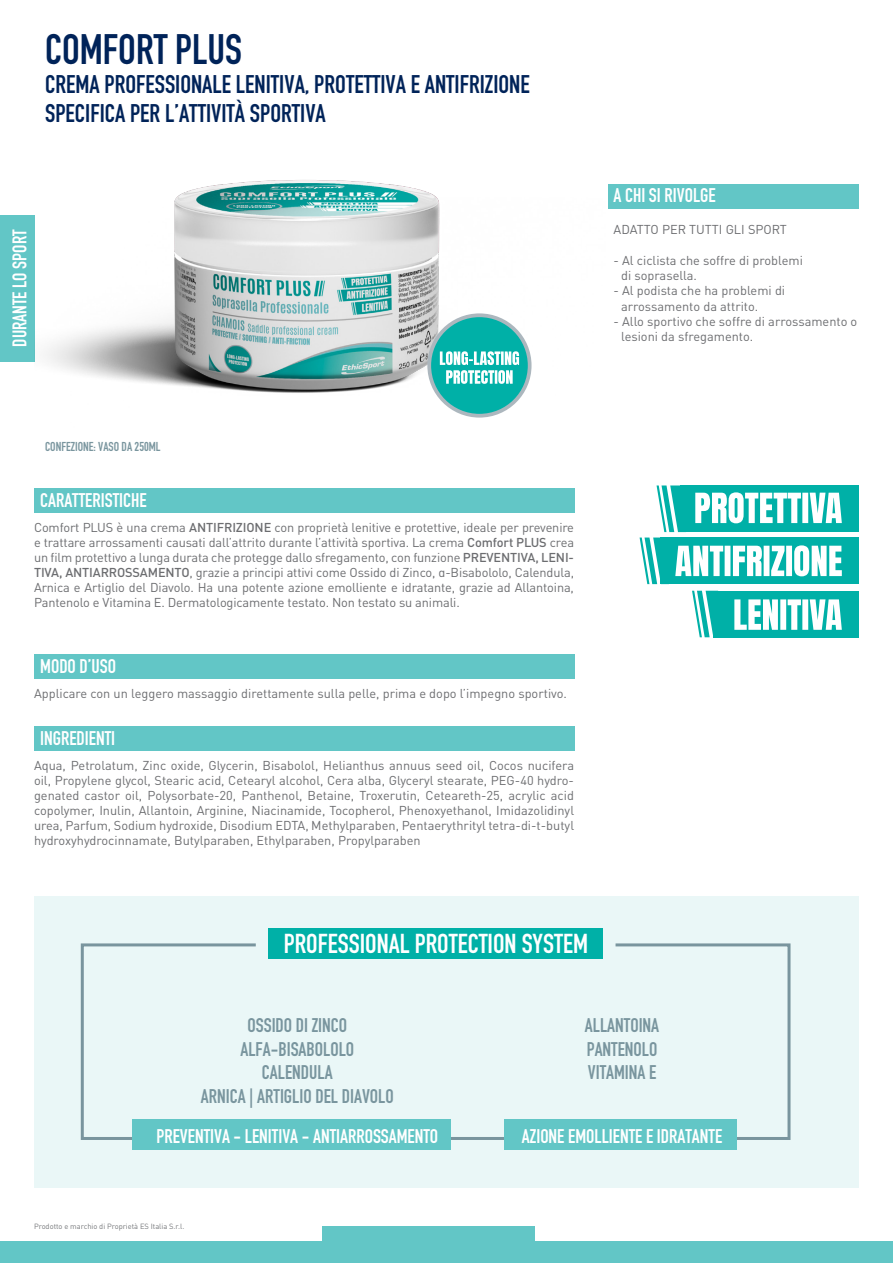
<style>
.page{position:relative;width:893px;height:1263px;background:#fff}
.page>*{position:absolute;margin:0;border:0;box-sizing:border-box;transform-origin:0 0}
.t1{font:42px "DIN Engschrift";color:#002359}
.t2{font:27px "DIN Engschrift";color:#fff}
.t3{font:25.2px "DIN Engschrift";color:#002359}
.t4{font:19.5px "DIN Engschrift";color:#fff}
.t5{font:19.5px/23.4px "DIN Engschrift";color:#79959e;text-align:center}
.t6{font:12.75px/15px "DIN Pro";color:#6c6d70}
.t7{font:12.75px "DIN Engschrift";color:#79959e}
.t8{font:7.5px "DIN Pro";color:#76787b}
.s1{font-weight:500}
</style>
<div class="page">
<div style="left:34px;top:896px;width:825px;height:291px;background:#eaf7f7"></div>
<div style="left:0;top:1241px;width:893px;height:22px;background:#62c6c6"></div>
<div style="left:322px;top:1226px;width:212px;height:17px;background:#62c6c6"></div>
<div style="left:608px;top:184px;width:251px;height:25px;background:#62c6c6"></div>
<div style="left:0;top:215px;width:34px;height:146px;background:#62c6c6"></div>
<div style="left:34px;top:488px;width:540px;height:24px;background:#62c6c6"></div>
<div style="left:34px;top:654px;width:540px;height:24px;background:#62c6c6"></div>
<div style="left:34px;top:726px;width:540px;height:24px;background:#62c6c6"></div>
<img style="left:34px;top:180px;width:498px;height:237px">
<svg style="left:80px;top:942px;width:711px;height:199px"></svg>
<div style="left:132px;top:1120px;width:319px;height:30px;background:#62c6c6"></div>
<div style="left:269px;top:928px;width:334px;height:31px;background:#00b0a7"></div>
<div style="left:505px;top:1120px;width:232px;height:30px;background:#62c6c6"></div>
<div style="left:680px;top:485px;width:179px;height:47px;background:#00b0a7"></div>
<div style="left:714px;top:591px;width:145px;height:46px;background:#00b0a7"></div>
<svg style="left:692px;top:591px;width:22px;height:46px"></svg>
<div style="left:661px;top:537px;width:198px;height:47px;background:#00b0a7"></div>
<svg style="left:734px;top:599px;width:108px;height:31px"></svg>
<svg style="left:640px;top:485px;width:202px;height:99px"></svg>
<div style="left:429px;top:315px;width:101px;height:101px;background:#00b0a7;border-radius:50%"></div>
<div style="left:427px;top:313px;width:104px;height:105px;border:4px solid #acb7be;border-radius:50%"></div>
<svg style="left:440px;top:351px;width:79px;height:33px"></svg>
<p class="t1" style="left:45px;top:25px;width:199px">COMFORT PLUS</p>
<p class="t3" style="left:45px;top:69px;width:486px">CREMA PROFESSIONALE LENITIVA, PROTETTIVA E ANTIFRIZIONE</p>
<p class="t3" style="left:45px;top:98px;width:282px">SPECIFICA PER L’ATTIVITÀ SPORTIVA</p>
<p class="t4" style="left:8px;top:347px;width:119px;rotate:-90deg">DURANTE LO SPORT</p>
<p class="t4" style="left:613px;top:184px;width:104px">A CHI SI RIVOLGE</p>
<p class="t6" style="left:613px;top:221px;width:175px">ADATTO PER TUTTI GLI SPORT</p>
<p class="t6" style="left:621px;top:251px;width:183px;text-indent:-7px">- Al ciclista che soffre di problemi di soprasella.</p>
<p class="t6" style="left:621px;top:282px;width:166px;text-indent:-7px">- Al podista che ha problemi di arrossamento da attrito.</p>
<p class="t6" style="left:621px;top:312px;width:238px;text-indent:-7px">- Allo sportivo che soffre di arrossamento o lesioni da sfregamento.</p>
<p class="t7" style="left:45px;top:439px;width:117px">CONFEZIONE: VASO DA 250ML</p>
<p class="t4" style="left:40px;top:488px;width:108px">CARATTERISTICHE</p>
<p class="t6" style="left:34px;top:519px;width:542px;text-align:justify">Comfort PLUS è una crema <span class="s1">ANTIFRIZIONE</span> con proprietà lenitive e protettive, ideale per prevenire e trattare arrossamenti causati dall’attrito durante l’attività sportiva. La crema <span class="s1">Comfort PLUS</span> crea un film protettivo a lunga durata che protegge dallo sfregamento, con funzione <span class="s1">PREVENTIVA, LENI-TIVA, ANTIARROSSAMENTO</span>, grazie a principi attivi come Ossido di Zinco, α-Bisabololo, Calendula, Arnica e Artiglio del Diavolo. Ha una potente azione emolliente e idratante, grazie ad Allantoina, Pantenolo e Vitamina E. Dermatologicamente testato. Non testato su animali.</p>
<p class="t4" style="left:40px;top:655px;width:77px">MODO D’USO</p>
<p class="t6" style="left:34px;top:685px;width:534px">Applicare con un leggero massaggio direttamente sulla pelle, prima e dopo l’impegno sportivo.</p>
<p class="t4" style="left:40px;top:727px;width:77px">INGREDIENTI</p>
<p class="t6" style="left:34px;top:757px;width:542px;text-align:justify">Aqua, Petrolatum, Zinc oxide, Glycerin, Bisabolol, Helianthus annuus seed oil, Cocos nucifera oil, Propylene glycol, Stearic acid, Cetearyl alcohol, Cera alba, Glyceryl stearate, PEG-40 hydro&shy;genated castor oil, Polysorbate-20, Panthenol, Betaine, Troxerutin, Ceteareth-25, acrylic acid copolymer, Inulin, Allantoin, Arginine, Niacinamide, Tocopherol, Phenoxyethanol, Imidazolidinyl urea, Parfum, Sodium hydroxide, Disodium EDTA, Methylparaben, Pentaerythrityl tetra-di-t-butyl hydroxyhydrocinnamate, Butylparaben, Ethylparaben, Propylparaben</p>
<p class="t2" style="left:284px;top:928px;width:306px">PROFESSIONAL PROTECTION SYSTEM</p>
<p class="t5" style="left:240px;top:1014px;width:115px">OSSIDO DI ZINCO<br>ALFA-BISABOLOLO</p>
<p class="t5" style="left:262px;top:1061px;width:72px">CALENDULA</p>
<p class="t5" style="left:201px;top:1084px;width:194px">ARNICA | ARTIGLIO DEL DIAVOLO</p>
<p class="t4" style="left:156px;top:1125px;width:283px">PREVENTIVA - LENITIVA - ANTIARROSSAMENTO</p>
<p class="t8" style="left:34px;top:1220px;width:152px">Prodotto e marchio di Proprietà ES Italia S.r.l.</p>
<p class="t5" style="left:585px;top:1014px;width:76px">ALLANTOINA</p>
<p class="t5" style="left:587px;top:1037px;width:72px">PANTENOLO</p>
<p class="t5" style="left:588px;top:1061px;width:70px">VITAMINA E</p>
<p class="t4" style="left:522px;top:1125px;width:202px">AZIONE EMOLLIENTE E IDRATANTE</p>
</div>
